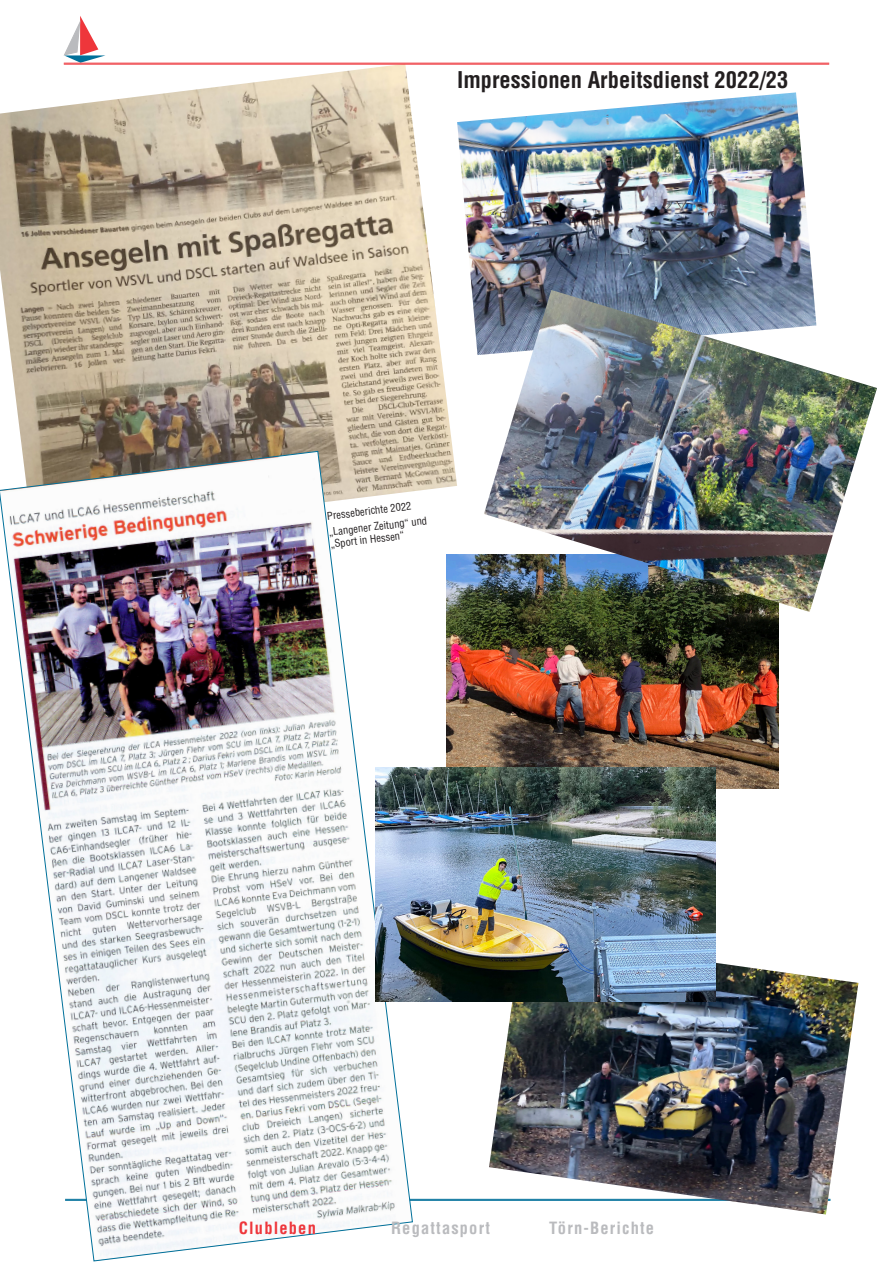
<style>
.page{position:relative;width:893px;height:1263px;background:#fff}
.page>*{position:absolute;margin:0;border:0;box-sizing:border-box;transform-origin:0 0}
.Zwischenüberschrifte{font:700 condensed 22.5px "Helvetica LT Std";color:#231f20}
.Fließtext{font:700 condensed 16.5px "Helvetica LT Std";letter-spacing:.07em;color:#babbbe}
.Fließtext-2{font:700 condensed 16.5px "Helvetica LT Std";letter-spacing:.07em;color:#ee363b}
.Bildunterschriften{font:condensed 10.5px/12px "Helvetica LT Std";color:#231f20}
</style>
<div class="page">
<hr style="left:65px;top:1199px;width:765px;height:1px;background:#00709a">
<hr style="left:65px;top:1200px;width:765px;height:1px;background:#00709a">
<img style="left:457px;top:92px;width:357px;height:263px">
<img style="left:446px;top:555px;width:332px;height:234px">
<img style="left:489px;top:935px;width:369px;height:279px">
<img style="left:484px;top:290px;width:393px;height:322px">
<img style="left:0;top:64px;width:457px;height:428px">
<img style="left:0;top:450px;width:413px;height:812px">
<img style="left:375px;top:767px;width:340px;height:234px">
<svg style="left:63px;top:16px;width:42px;height:47px"></svg>
<hr style="left:64px;top:63px;width:765px;height:1px;background:#ee363b">
<hr style="left:64px;top:64px;width:765px;height:1px;background:#ee363b">
<p class="Zwischenüberschrifte" style="left:457px;top:66px;width:333px">Impressionen Arbeitsdienst 2022/23</p>
<p class="Bildunterschriften" style="left:326px;top:510px;width:86px;rotate:-7deg">Presseberichte 2022</p>
<p class="Bildunterschriften" style="left:328px;top:526px;width:100px;rotate:-7deg">„Langener Zeitung“ und „Sport in Hessen“</p>
<p class="Fließtext-2" style="left:239px;top:1217px;width:79px">Clubleben</p>
<p class="Fließtext" style="left:391px;top:1217px;width:100px">Regattasport</p>
<p class="Fließtext" style="left:549px;top:1217px;width:106px">Törn-Berichte</p>
</div>
